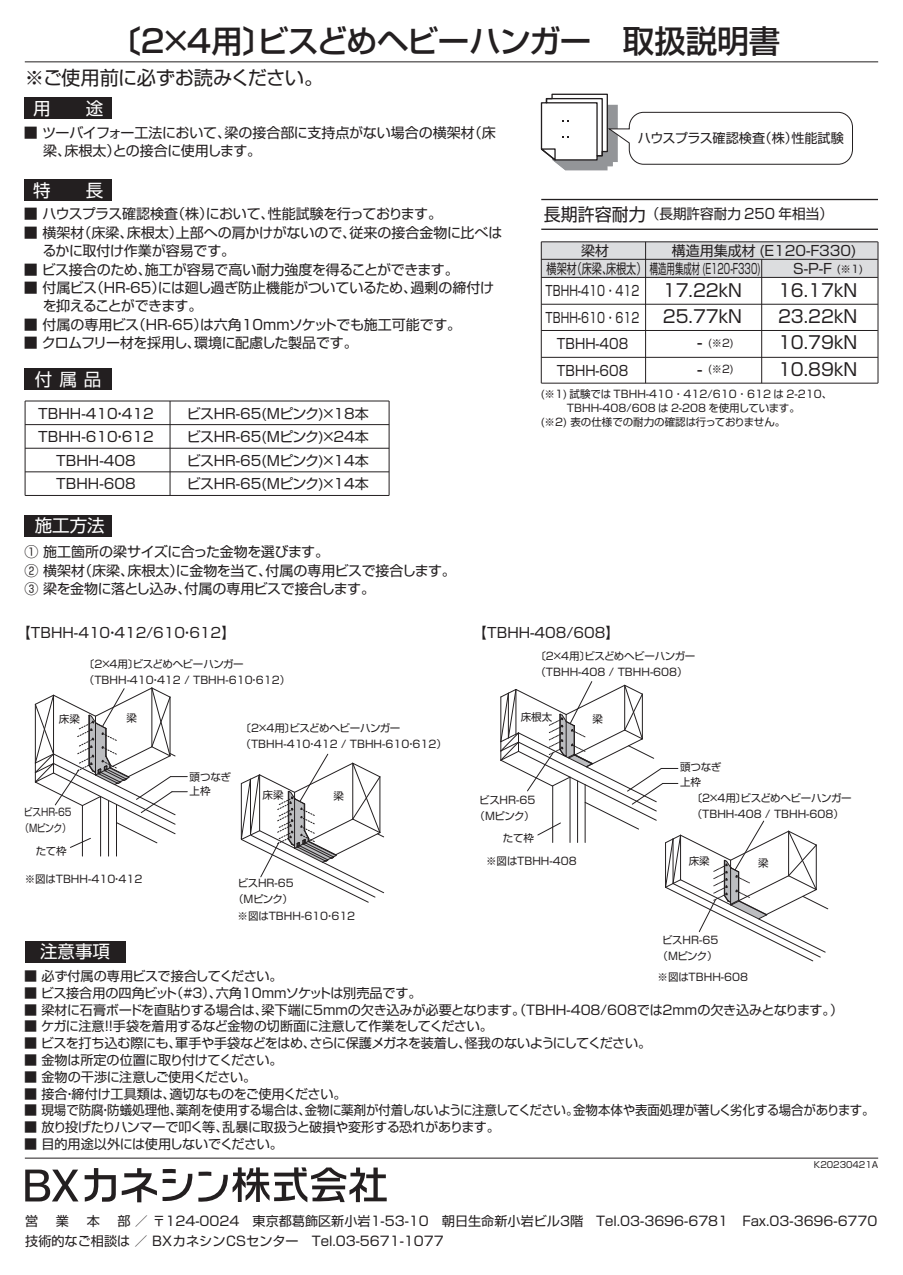
<style>
.page{position:relative;width:903px;height:1275px;background:#fff}
.page>*{position:absolute;margin:0;border:0;box-sizing:border-box;transform-origin:0 0}
.t1{font:500 31.5px "Shin Go Pro";letter-spacing:-.02em;color:#231f20}
.t2{font:19.25px "Shin Go Pro";letter-spacing:-.03em;color:#231f20}
.t3{font:17.5px/26.6px "Shin Go Pro";color:#231f20}
.t4{font:17.5px "Shin Go Pro";color:#fff}
.t5{font:14px/23.6px "Shin Go Pro";color:#231f20}
.t6{font:14px/18.4px "Shin Go Pro";letter-spacing:-.03em;color:#231f20}
.t7{font:14px/18.4px "Shin Go Pro";letter-spacing:-.02em;color:#231f20}
.t8{font:14px "Shin Go Pro";color:#231f20;scale:.72 1}
.t9{font:14px "Shin Go Pro";color:#231f20;scale:.75 1}
.t10{font:14px "Shin Go Pro";color:#231f20;scale:.9 1}
.t11{font:13.12px/20.1px "Shin Go Pro";letter-spacing:-.01em;color:#231f20}
.t12{font:13.12px "Shin Go Pro";letter-spacing:-.04em;color:#231f20}
.t13{font:13.12px "Shin Go Pro";letter-spacing:-.03em;color:#231f20}
.t14{font:13.12px "Shin Go Pro";letter-spacing:-.035em;color:#231f20}
.t15{font:10.5px/15.8px "Shin Go Pro";color:#231f20}
.t16{font:10.5px/15.8px "Shin Go Pro";letter-spacing:-.04em;color:#231f20;text-align:center}
.t17{font:10.5px/15.8px "Shin Go Pro";letter-spacing:-.04em;color:#231f20;text-align:center;scale:.85 1}
.t18{font:8.75px "Shin Go Pro";color:#231f20}
.s1{font-size:17.5px}
.s2{font-size:10.5px}
</style>
<div class="page">
<div style="left:541px;top:242px;width:337px;height:35px;background:#dcdddf"></div>
<hr style="left:25px;top:61px;width:853px;height:1px;background:#231f20">
<hr style="left:541px;top:199px;width:337px;height:1px;background:#231f20">
<hr style="left:541px;top:229px;width:337px;height:1px;background:#231f20">
<hr style="left:25px;top:401px;width:364px;height:1px;background:#231f20">
<hr style="left:25px;top:424px;width:364px;height:1px;background:#231f20">
<hr style="left:25px;top:448px;width:364px;height:1px;background:#231f20">
<hr style="left:25px;top:471px;width:364px;height:1px;background:#231f20">
<hr style="left:25px;top:495px;width:364px;height:1px;background:#231f20">
<hr style="left:541px;top:259px;width:337px;height:1px;background:#231f20">
<hr style="left:541px;top:242px;width:337px;height:1px;background:#231f20">
<hr style="left:541px;top:277px;width:337px;height:1px;background:#231f20">
<hr style="left:541px;top:304px;width:337px;height:1px;background:#231f20">
<hr style="left:541px;top:357px;width:337px;height:1px;background:#231f20">
<hr style="left:541px;top:383px;width:337px;height:1px;background:#231f20">
<hr style="left:541px;top:330px;width:337px;height:1px;background:#231f20">
<hr style="left:25px;top:401px;width:1px;height:94px;background:#231f20">
<hr style="left:170px;top:401px;width:1px;height:94px;background:#231f20">
<hr style="left:389px;top:401px;width:1px;height:94px;background:#231f20">
<hr style="left:541px;top:242px;width:1px;height:141px;background:#231f20">
<hr style="left:878px;top:242px;width:1px;height:141px;background:#231f20">
<hr style="left:761px;top:259px;width:1px;height:124px;background:#231f20">
<hr style="left:645px;top:242px;width:1px;height:141px;background:#231f20">
<hr style="left:100px;top:796px;width:1px;height:60px;background:#231f20">
<hr style="left:82px;top:806px;width:1px;height:50px;background:#231f20">
<hr style="left:108px;top:801px;width:1px;height:55px;background:#231f20">
<hr style="left:116px;top:804px;width:1px;height:52px;background:#231f20">
<svg style="left:34px;top:687px;width:153px;height:161px"></svg>
<svg style="left:240px;top:754px;width:145px;height:149px"></svg>
<svg style="left:500px;top:681px;width:329px;height:281px"></svg>
<div style="left:25px;top:97px;width:87px;height:22px;background:#231f20"></div>
<div style="left:25px;top:179px;width:87px;height:22px;background:#231f20"></div>
<div style="left:25px;top:369px;width:87px;height:21px;background:#231f20"></div>
<div style="left:25px;top:941px;width:100px;height:21px;background:#231f20"></div>
<div style="left:25px;top:515px;width:87px;height:21px;background:#231f20"></div>
<svg style="left:540px;top:93px;width:313px;height:77px"></svg>
<hr style="left:25px;top:1158px;width:853px;height:1px;background:#231f20">
<svg style="left:163px;top:1167px;width:224px;height:35px"></svg>
<svg style="left:25px;top:1170px;width:53px;height:31px"></svg>
<svg style="left:122px;top:1168px;width:35px;height:34px"></svg>
<svg style="left:85px;top:1168px;width:31px;height:34px"></svg>
<h1 class="t1" style="left:109px;top:15px;width:672px">〔2×4用〕ビスどめヘビーハンガー　取扱説明書</h1>
<h2 class="t2" style="left:25px;top:61px;width:300px">※ご使用前に必ずお読みください。</h2>
<p class="t5" style="left:43px;top:122px;width:454px;line-height:18.4px;text-indent:-19px">■ ツーバイフォー工法において、梁の接合部に支持点がない場合の横架材（床梁、床根太）との接合に使用します。</p>
<h3 class="t4" style="left:33px;top:94px;width:71px">用　　途</h3>
<p class="t11" style="left:638px;top:126px;width:208px">ハウスプラス確認検査（株）性能試験</p>
<h3 class="t4" style="left:33px;top:176px;width:71px">特　　長</h3>
<p class="t6" style="left:24px;top:203px;width:420px">■ ハウスプラス確認検査（株）において、性能試験を行っております。</p>
<p class="t5" style="left:42px;top:222px;width:461px;line-height:18.4px;text-indent:-19px">■ 横架材（床梁、床根太）上部への肩かけがないので、従来の接合金物に比べはるかに取付け作業が容易です。</p>
<p class="t7" style="left:24px;top:258px;width:436px">■ ビス接合のため、施工が容易で高い耐力強度を得ることができます。</p>
<p class="t7" style="left:43px;top:277px;width:453px;text-indent:-19px">■ 付属ビス（HR-65）には廻し過ぎ防止機能がついているため、過剰の締付けを抑えることができます。</p>
<p class="t5" style="left:24px;top:311px;width:439px">■ 付属の専用ビス（HR-65）は六角10mmソケットでも施工可能です。</p>
<p class="t6" style="left:24px;top:332px;width:335px">■ クロムフリー材を採用し、環境に配慮した製品です。</p>
<h3 class="t4" style="left:35px;top:365px;width:68px">付属品</h3>
<p class="t5" style="left:38px;top:400px;width:117px;text-align:center">TBHH-410・412<br>TBHH-610・612<br>TBHH-408<br>TBHH-608</p>
<p class="t5" style="left:187px;top:400px;width:183px;text-align:justify">ビスHR-65(Mピンク)×18本ビスHR-65(Mピンク)×24本ビスHR-65(Mピンク)×14本ビスHR-65(Mピンク)×14本</p>
<h3 class="t4" style="left:35px;top:511px;width:71px">施工方法</h3>
<p class="t6" style="left:24px;top:541px;width:433px">① 施工箇所の梁サイズに合った金物を選びます。<br>② 横架材（床梁、床根太）に金物を当て、付属の専用ビスで接合します。<br>③ 梁を金物に落とし込み、付属の専用ビスで接合します。</p>
<p class="t5" style="left:544px;top:200px;width:290px"><span class="s1">長期許容耐力</span>（長期許容耐力 250 年相当）</p>
<p class="t5" style="left:581px;top:237px;width:29px">梁材</p>
<p class="t5" style="left:672px;top:237px;width:186px">構造用集成材 (E120-F330)</p>
<p class="t8" style="left:547px;top:257px;width:299px">横架材（床梁、床根太）構造用集成材 (E120-F330)</p>
<p class="t5" style="left:793px;top:255px;width:71px">S-P-F <span class="s2">(※1)</span></p>
<p class="t9" style="left:546px;top:279px;width:127px">TBHH-410・412</p>
<h3 class="t3" style="left:778px;top:274px;width:81px">16.17kN</h3>
<p class="t9" style="left:546px;top:306px;width:127px">TBHH-610・612</p>
<p class="t15" style="left:697px;top:334px;width:38px"><span class="s1">-</span> (※2)</p>
<p class="t15" style="left:697px;top:360px;width:38px"><span class="s1">-</span> (※2)</p>
<h3 class="t3" style="left:778px;top:354px;width:81px">10.89kN</h3>
<h3 class="t3" style="left:663px;top:274px;width:81px">17.22kN<br>25.77kN</h3>
<h3 class="t3" style="left:778px;top:301px;width:81px">23.22kN</h3>
<p class="t10" style="left:557px;top:332px;width:81px">TBHH-408</p>
<h3 class="t3" style="left:778px;top:327px;width:81px">10.79kN</h3>
<p class="t10" style="left:557px;top:359px;width:81px">TBHH-608</p>
<p class="t15" style="left:541px;top:385px;width:340px">(※1) 試験では TBHH-410・412/610・612 は 2-210、 　　　　</p>
<p class="t15" style="left:567px;top:399px;width:234px">TBHH-408/608 は 2-208 を使用しています。</p>
<p class="t15" style="left:541px;top:413px;width:246px">(※2) 表の仕様での耐力の確認は行っておりません。</p>
<p class="t5" style="left:17px;top:619px;width:220px">【TBHH-410・412/610・612】</p>
<p class="t5" style="left:473px;top:619px;width:148px">【TBHH-408/608】</p>
<p class="t15" style="left:59px;top:710px;width:22px">床梁</p>
<p class="t17" style="left:20px;top:803px;width:62px">ビスHR-65（Ｍピンク）</p>
<p class="t15" style="left:36px;top:842px;width:33px">たて枠</p>
<p class="t15" style="left:84px;top:655px;width:208px">〔2×4用〕ビスどめヘビーハンガー（TBHH-410・412 / TBHH-610・612）</p>
<p class="t15" style="left:241px;top:719px;width:208px">〔2×4用〕ビスどめヘビーハンガー（TBHH-410・412 / TBHH-610・612）</p>
<p class="t15" style="left:127px;top:709px;width:12px">梁</p>
<p class="t15" style="left:190px;top:768px;width:43px;line-height:14px">頭つなぎ上枠</p>
<p class="t15" style="left:262px;top:785px;width:22px">床梁</p>
<p class="t15" style="left:333px;top:787px;width:12px">梁</p>
<p class="t15" style="left:25px;top:870px;width:119px">※図はTBHH-410・412</p>
<h3 class="t4" style="left:40px;top:937px;width:71px">注意事項</h3>
<p class="t16" style="left:233px;top:874px;width:62px">ビスHR-65（Mピンク）</p>
<p class="t15" style="left:238px;top:907px;width:119px">※図はTBHH-610・612</p>
<p class="t15" style="left:535px;top:647px;width:161px">〔2×4用〕ビスどめヘビーハンガー（TBHH-408 / TBHH-608）</p>
<p class="t15" style="left:521px;top:708px;width:33px">床根太</p>
<p class="t15" style="left:592px;top:710px;width:12px">梁</p>
<p class="t15" style="left:680px;top:758px;width:43px">頭つなぎ上枠</p>
<p class="t16" style="left:475px;top:791px;width:62px">ビスHR-65（Mピンク）</p>
<p class="t15" style="left:692px;top:789px;width:161px">〔2×4用〕ビスどめヘビーハンガー（TBHH-408 / TBHH-608）</p>
<p class="t15" style="left:503px;top:829px;width:33px">たて枠</p>
<p class="t15" style="left:486px;top:852px;width:92px">※図はTBHH-408</p>
<p class="t15" style="left:689px;top:852px;width:22px">床梁</p>
<p class="t15" style="left:758px;top:854px;width:12px">梁</p>
<p class="t16" style="left:657px;top:931px;width:62px">ビスHR-65（Mピンク）</p>
<p class="t13" style="left:24px;top:965px;width:260px">■ 必ず付属の専用ビスで接合してください。</p>
<p class="t11" style="left:24px;top:981px;width:399px">■ ビス接合用の四角ビット（#3）、六角10mmソケットは別売品です。</p>
<p class="t11" style="left:24px;top:998px;width:821px">■ 梁材に石膏ボードを直貼りする場合は、梁下端に5mmの欠き込みが必要となります。（TBHH-408/608では2mmの欠き込みとなります。）</p>
<p class="t13" style="left:24px;top:1015px;width:470px">■ ケガに注意!!手袋を着用するなど金物の切断面に注意して作業をしてください。</p>
<p class="t12" style="left:24px;top:1032px;width:629px">■ ビスを打ち込む際にも、軍手や手袋などをはめ、さらに保護メガネを装着し、怪我のないようにしてください。</p>
<p class="t13" style="left:24px;top:1049px;width:260px">■ 金物は所定の位置に取り付けてください。</p>
<p class="t14" style="left:24px;top:1066px;width:234px">■ 金物の干渉に注意しご使用ください。</p>
<p class="t11" style="left:24px;top:1082px;width:324px">■ 接合・締付け工具類は、適切なものをご使用ください。</p>
<p class="t11" style="left:24px;top:1099px;width:852px">■ 現場で防腐・防蟻処理他、薬剤を使用する場合は、金物に薬剤が付着しないように注意してください。金物本体や表面処理が著しく劣化する場合があります。</p>
<p class="t12" style="left:24px;top:1116px;width:477px">■ 放り投げたりハンマーで叩く等、乱暴に取扱うと破損や変形する恐れがあります。</p>
<p class="t11" style="left:24px;top:1132px;width:260px">■ 目的用途以外には使用しないでください。</p>
<p class="t15" style="left:657px;top:968px;width:92px">※図はTBHH-608</p>
<p class="t18" style="left:814px;top:1157px;width:66px">K20230421A</p>
<p class="t11" style="left:25px;top:1209px;width:854px;text-indent:92px">部 ／ 〒124-0024　東京都葛飾区新小岩1-53-10　朝日生命新小岩ビル3階　Tel.03-3696-6781 Fax.03-3696-6770技術的なご相談は ／ BXカネシンCSセンター　Tel.03-5671-1077</p>
<p class="t11" style="left:25px;top:1209px;width:15px">営</p>
<p class="t11" style="left:56px;top:1209px;width:15px">業</p>
<p class="t11" style="left:87px;top:1209px;width:15px">本</p>
</div>
